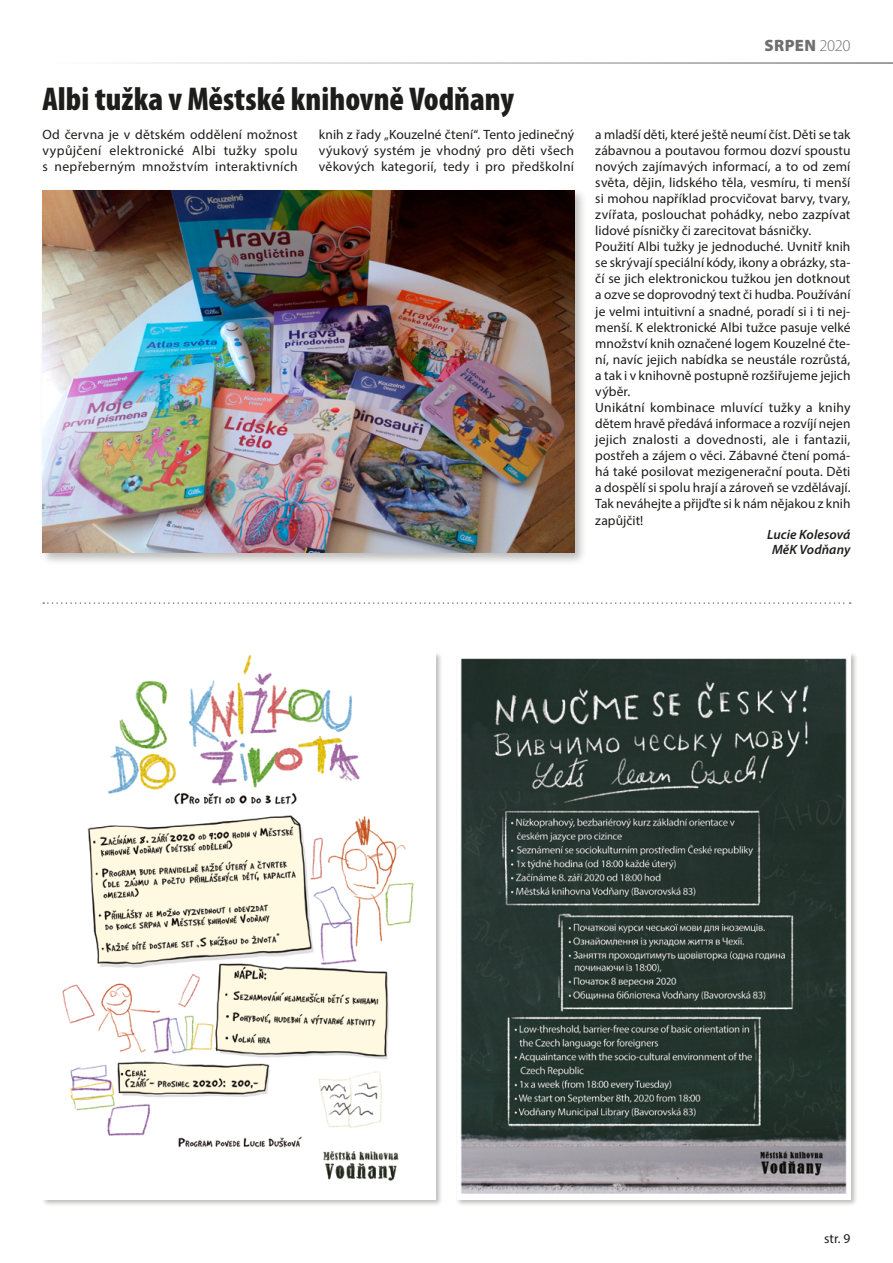
<style>
.page{position:relative;width:893px;height:1263px;background:#fff}
.page>*{position:absolute;margin:0;border:0;box-sizing:border-box;transform-origin:0 0}
.h1__nadpis_článku{font:900 condensed 33px "Myriad Pro";color:#1d1d1b}
.t1{font:900 16.5px "Myriad Pro";letter-spacing:.025em;color:#706f6f}
.p__body_bez_odsazen{font:13.5px/16px "Myriad Pro";letter-spacing:.01em;color:#1d1d1b;text-align:justify}
.p__clanek_podpis{font:italic 600 13.5px "Myriad Pro";letter-spacing:.005em;color:#1d1d1b}
.s1{font-weight:300}
</style>
<div class="page">
<div style="left:41px;top:651px;width:403px;height:556px;background:#1d1d1b;opacity:.3"></div>
<img style="left:43px;top:653px;width:393px;height:546px">
<div style="left:455px;top:651px;width:403px;height:556px;background:#1d1d1b;opacity:.3"></div>
<img style="left:457px;top:653px;width:393px;height:546px">
<svg style="left:43px;top:602px;width:808px;height:2px"></svg>
<div style="left:40px;top:187px;width:548px;height:379px;background:#1d1d1b;opacity:.3"></div>
<img style="left:43px;top:190px;width:531px;height:362px">
<p class="t1" style="left:764px;top:36px;width:88px">SRPEN <span class="s1">2020</span></p>
<p class="h1__nadpis_článku" style="left:43px;top:80px;width:473px">Albi tužka v Městské knihovně Vodňany</p>
<p class="p__body_bez_odsazen" style="left:43px;top:126px;width:257px">Od června je v dětském oddělení možnost vypůjčení elektronické Albi tužky spolu s nepřeberným množstvím interaktivních</p>
<p class="p__body_bez_odsazen" style="left:319px;top:126px;width:257px">knih z řady „Kouzelné čtení“. Tento jedinečný výukový systém je vhodný pro děti všech věkových kategorií, tedy i pro předškolní</p>
<p class="p__body_bez_odsazen" style="left:595px;top:126px;width:257px">a mladší děti, které ještě neumí číst. Děti se tak zábavnou a poutavou formou dozví spoustu nových zajímavých informací, a to od zemí světa, dějin, lidského těla, vesmíru, ti menší si mohou například procvičovat barvy, tvary, zvířata, poslouchat pohádky, nebo zazpívat lidové písničky či zarecitovat básničky.</p>
<p class="p__body_bez_odsazen" style="left:595px;top:238px;width:257px">Použití Albi tužky je jednoduché. Uvnitř knih se skrývají speciální kódy, ikony a obrázky, sta&shy;čí se jich elektronickou tužkou jen dotknout a ozve se doprovodný text či hudba. Používání je velmi intuitivní a snadné, poradí si i ti nej&shy;menší. K elektronické Albi tužce pasuje velké množství knih označené logem Kouzelné čte&shy;ní, navíc jejich nabídka se neustále rozrůstá, a tak i v knihovně postupně rozšiřujeme jejich výběr.</p>
<p class="p__body_bez_odsazen" style="left:595px;top:399px;width:257px">Unikátní kombinace mluvící tužky a knihy dětem hravě předává informace a rozvíjí nejen jejich znalosti a dovednosti, ale i fantazii, postřeh a zájem o věci. Zábavné čtení pomá&shy;há také posilovat mezigenerační pouta. Děti a dospělí si spolu hrají a zároveň se vzdělávají.<br>Tak neváhejte a přijďte si k nám nějakou z knih zapůjčit!</p>
<p class="p__clanek_podpis" style="left:767px;top:526px;width:85px">Lucie Kolesová</p>
<p class="p__clanek_podpis" style="left:772px;top:541px;width:80px">MěK Vodňany</p>
<p class="p__body_bez_odsazen" style="left:824px;top:1230px;width:28px">str. 9</p>
</div>
